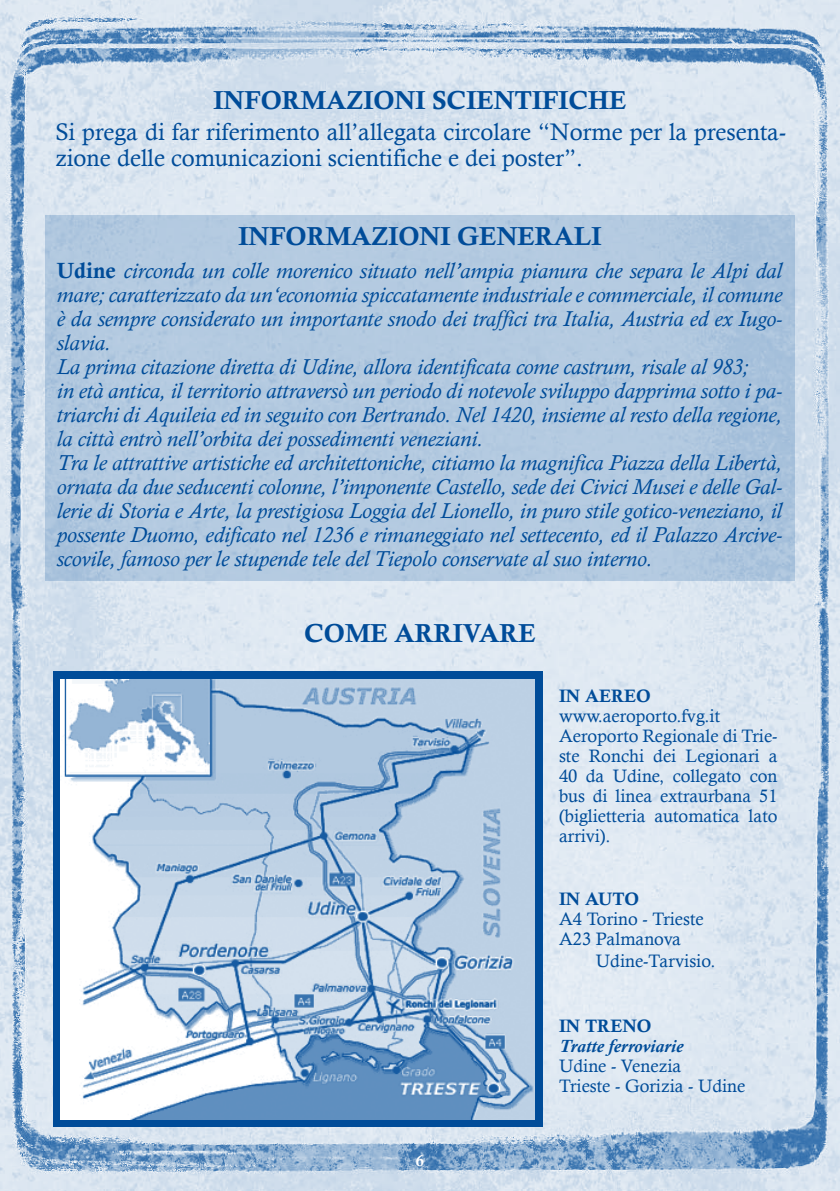
<style>
.page{position:relative;width:840px;height:1191px;background:#fff}
.page>*{position:absolute;margin:0;border:0;box-sizing:border-box;transform-origin:0 0}
.t1{font:26px "Calis MT Bol";color:#004c99}
.t2{font:24px/26px "Calisto";color:#004c99}
.t3{font:italic 22px/24px "Calisto";color:#004c99}
.t4{font:18px/20px "Calisto";color:#004c99}
.t5{font:18px "Calis MT Bol";color:#004c99}
.t6{font:italic 700 18px "Calisto";color:#004c99}
.t7{font:16px "Calis MT Bol";color:#fff}
.s1{font-family:"Calis MT Bol";font-style:normal}
</style>
<div class="page">
<img style="left:0;top:0;width:839px;height:1191px">
<div style="left:45px;top:215px;width:749px;height:366px;background:#b4cae0"></div>
<div style="left:53px;top:671px;width:489px;height:456px;background:#004c99"></div>
<img style="left:60px;top:680px;width:474px;height:439px">
<p class="t1" style="left:213px;top:85px;width:414px">INFORMAZIONI SCIENTIFICHE</p>
<p class="t2" style="left:55px;top:118px;width:731px">Si prega di far riferimento all’allegata circolare “Norme per la presenta&shy;zione delle comunicazioni scientifiche e dei poster”.</p>
<p class="t1" style="left:238px;top:222px;width:364px">INFORMAZIONI GENERALI</p>
<p class="t3" style="left:57px;top:258px;width:726px"><span class="s1">Udine</span> circonda un colle morenico situato nell’ampia pianura che separa le Alpi dal mare; caratterizzato da un‘economia spiccatamente industriale e commerciale, il comune è da sempre considerato un importante snodo dei traffici tra Italia, Austria ed ex Iugo&shy;slavia.<br>La prima citazione diretta di Udine, allora identificata come castrum, risale al 983;<br>in età antica, il territorio attraversò un periodo di notevole sviluppo dapprima sotto i pa&shy;triarchi di Aquileia ed in seguito con Bertrando. Nel 1420, insieme al resto della regione, la città entrò nell’orbita dei possedimenti veneziani.<br>Tra le attrattive artistiche ed architettoniche, citiamo la magnifica Piazza della Libertà, ornata da due seducenti colonne, l’imponente Castello, sede dei Civici Musei e delle Gal&shy;lerie di Storia e Arte, la prestigiosa Loggia del Lionello, in puro stile gotico-veneziano, il possente Duomo, edificato nel 1236 e rimaneggiato nel settecento, ed il Palazzo Arcive&shy;scovile, famoso per le stupende tele del Tiepolo conservate al suo interno.</p>
<p class="t1" style="left:304px;top:618px;width:233px">COME ARRIVARE</p>
<p class="t5" style="left:558px;top:685px;width:93px">IN AEREO</p>
<p class="t4" style="left:558px;top:705px;width:220px">www.aeroporto.fvg.it<br>Aeroporto Regionale di Trie&shy;ste Ronchi dei Legionari a<br>40 da Udine, collegato con bus di linea extraurbana 51 (biglietteria automatica lato arrivi).</p>
<p class="t5" style="left:558px;top:888px;width:81px">IN AUTO</p>
<p class="t4" style="left:558px;top:908px;width:146px">A4 Torino - Trieste<br>A23 Palmanova</p>
<p class="t4" style="left:595px;top:950px;width:121px">Udine-Tarvisio.</p>
<p class="t5" style="left:558px;top:1015px;width:94px">IN TRENO</p>
<p class="t6" style="left:558px;top:1035px;width:126px">Tratte ferroviarie</p>
<p class="t4" style="left:558px;top:1055px;width:188px">Udine - Venezia<br>Trieste - Gorizia - Udine</p>
<p class="t7" style="left:415px;top:1150px;width:10px">6</p>
</div>
